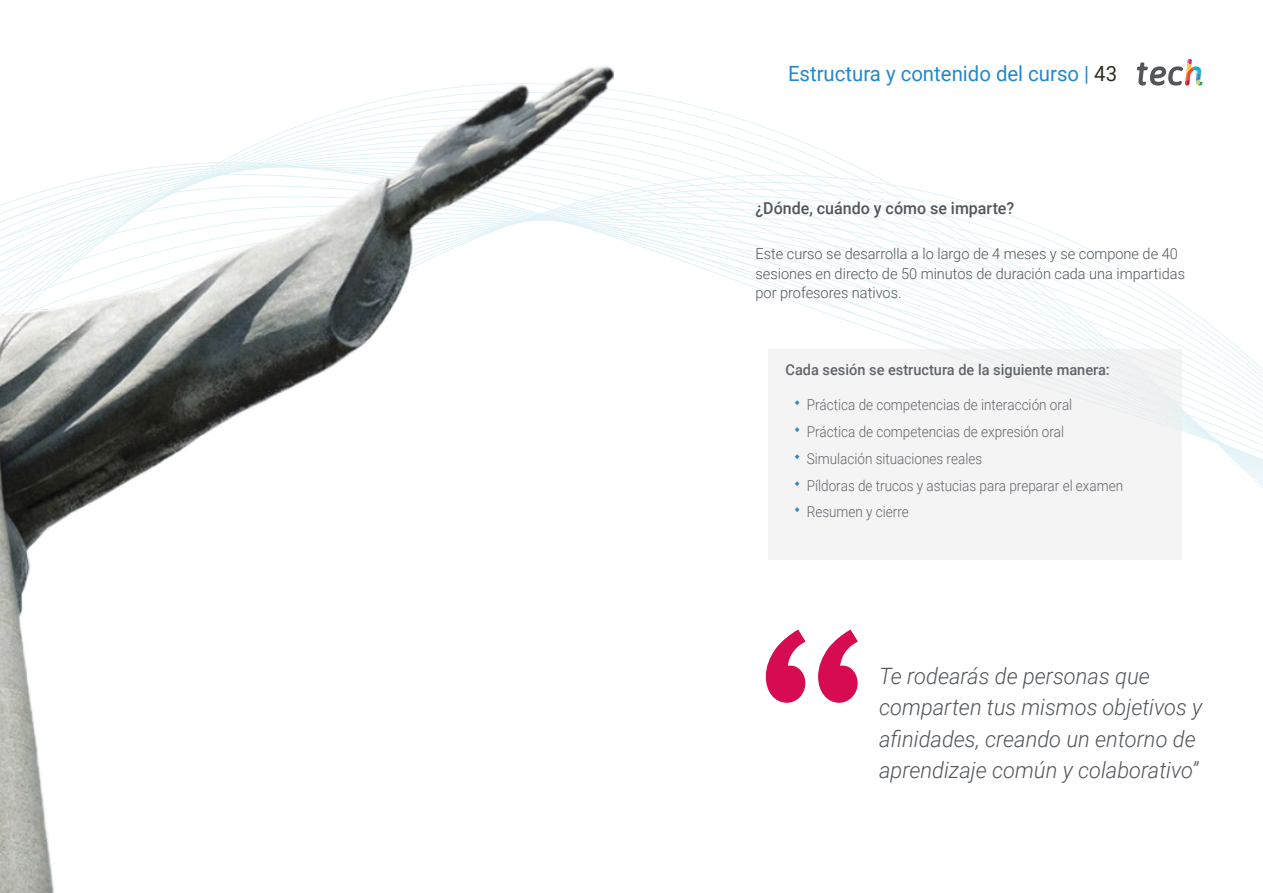
<style>
.page{position:relative;width:1263px;height:893px;background:#fff}
.page>*{position:absolute;margin:0;border:0;box-sizing:border-box;transform-origin:0 0}
.t1{font:italic 300 22.5px/31.5px "Roboto";color:#52555b}
.t2{font:21px "Roboto";color:#2488c9}
.t3{font:500 16.5px "Roboto";color:#52555b}
.t4{font:300 15px/26.7px "Roboto";color:#61646a;scale:.9 1}
.t5{font:300 15px/19.5px "Roboto";color:#52555b}
.t6{font:500 15px "Roboto";color:#61646a}
.s1{color:#312e20}
</style>
<div class="page">
<svg style="left:1137px;top:59px;width:65px;height:24px"></svg>
<svg style="left:621px;top:83px;width:642px;height:597px"></svg>
<img style="left:0;top:66px;width:621px;height:827px">
<svg style="left:766px;top:629px;width:92px;height:74px"></svg>
<div style="left:768px;top:349px;width:414px;height:210px;background:#f4f4f4"></div>
<h2 class="t2" style="left:788px;top:59px;width:331px">Estructura y contenido del curso | <span class="s1">43</span></h2>
<p class="t3" style="left:755px;top:196px;width:260px">¿Dónde, cuándo y cómo se imparte?</p>
<p class="t5" style="left:755px;top:243px;width:431px">Este curso se desarrolla a lo largo de 4 meses y se compone de 40 sesiones en directo de 50 minutos de duración cada una impartidas por profesores nativos.</p>
<p class="t6" style="left:785px;top:359px;width:326px">Cada sesión se estructura de la siguiente manera:</p>
<p class="t4" style="left:807px;top:391px;width:353px">Práctica de competencias de interacción oral Práctica de competencias de expresión oral Simulación situaciones reales<br>Píldoras de trucos y astucias para preparar el examen Resumen y cierre</p>
<h1 class="t1" style="left:879px;top:659px;width:325px">Te rodearás de personas que comparten tus mismos objetivos y afinidades, creando un entorno de aprendizaje común y colaborativo”</h1>
</div>
